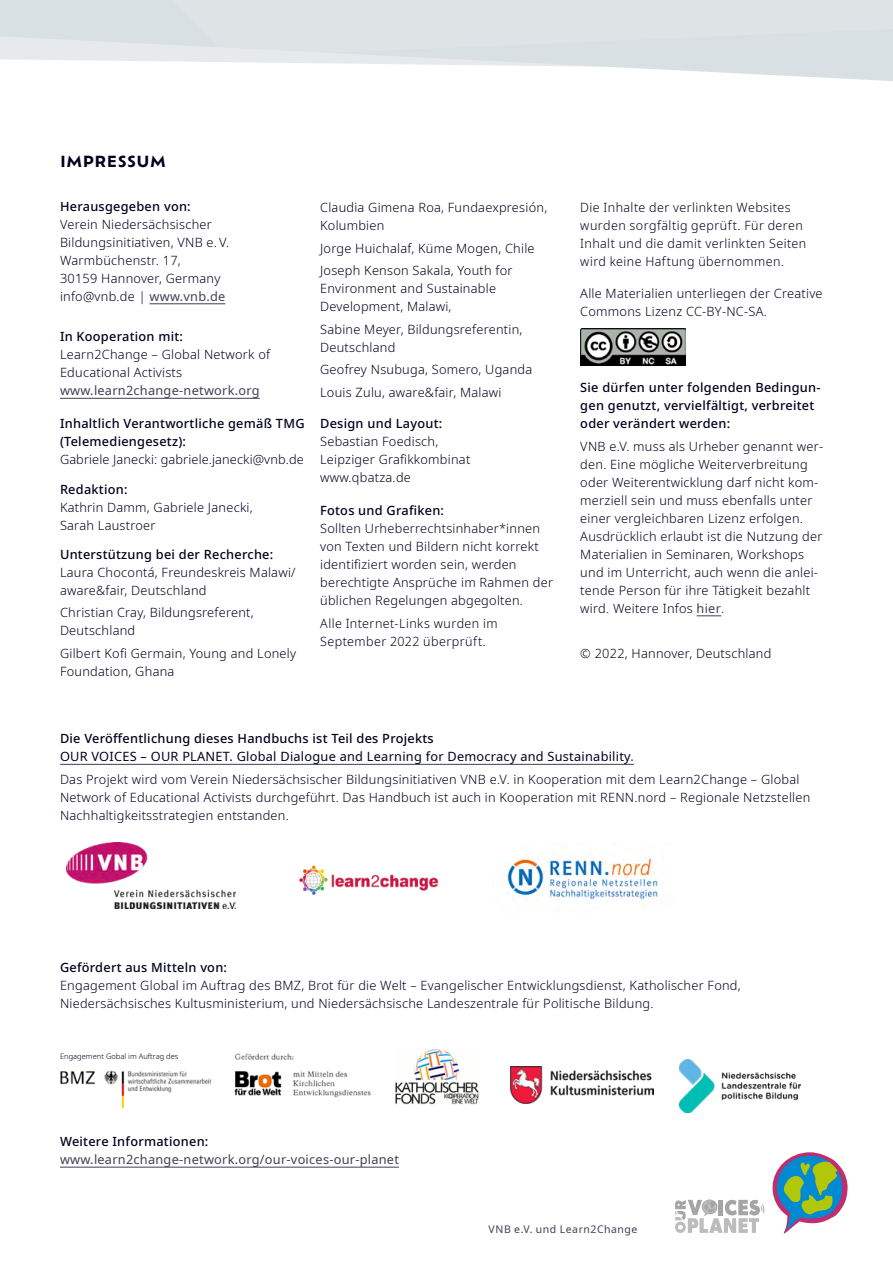
<style>
.page{position:relative;width:893px;height:1263px;background:#fff}
.page>*{position:absolute;margin:0;border:0;box-sizing:border-box;transform-origin:0 0}
.Überschrift_H3{font:700 15px "Ofelia Text";letter-spacing:.035em;color:#00001e}
.Impressum_Namen{font:300 12.75px/18px "Noto Sans";letter-spacing:.02em;color:#00001e}
.Impressum{font:300 12.75px/18px "Noto Sans";letter-spacing:.02em;color:#00001e}
.Impressum-2{font:500 12.75px/18px "Noto Sans";letter-spacing:.02em;color:#00001e}
.Impressum_Namen-2{font:12.75px/18px "Noto Sans";letter-spacing:.02em;color:#00001e}
.Impressum_Namen-3{font:500 12.75px/18px "Noto Sans";letter-spacing:.02em;color:#00001e}
.Impressum_Namen-4{font:12.75px/18px "Noto Sans";letter-spacing:.02em;color:#404056}
.t1{font:10.5px "Noto Sans";letter-spacing:.05em;color:#404056}
.Fussnote{font:300 7.5px "Noto Sans";letter-spacing:.005em;color:#00001e}
.s1{font-weight:500}
.s2{font-weight:400;color:#404056}
.s3{font-weight:300}
.s4{color:#404056}
.s5{font-weight:500;color:#00001e}
</style>
<div class="page">
<svg style="left:675px;top:1199px;width:89px;height:34px"></svg>
<svg style="left:772px;top:1152px;width:75px;height:81px"></svg>
<hr style="left:149px;top:303px;width:76px;height:1px;background:#404056">
<hr style="left:60px;top:398px;width:200px;height:1px;background:#404056">
<svg style="left:697px;top:615px;width:24px;height:1px"></svg>
<img style="left:580px;top:328px;width:105px;height:37px">
<hr style="left:60px;top:764px;width:574px;height:1px;background:#404056">
<img style="left:66px;top:842px;width:169px;height:67px">
<img style="left:299px;top:865px;width:140px;height:30px">
<img style="left:506px;top:858px;width:153px;height:43px">
<img style="left:60px;top:1070px;width:150px;height:39px">
<img style="left:234px;top:1053px;width:137px;height:45px">
<img style="left:395px;top:1049px;width:84px;height:55px">
<img style="left:511px;top:1067px;width:142px;height:36px">
<img style="left:679px;top:1059px;width:122px;height:53px">
<hr style="left:60px;top:1167px;width:339px;height:1px;background:#404056">
<svg style="left:0;top:0;width:893px;height:81px"></svg>
<div style="left:124px;top:0;width:769px;height:57px;background:#dee3e6"></div>
<p class="Überschrift_H3" style="left:60px;top:150px;width:107px">IMPRESSUM</p>
<p class="Impressum" style="left:60px;top:197px;width:171px"><span class="s1">Herausgegeben von:<br></span>Verein Niedersächsischer<br>Bildungsinitiativen, VNB e. V.<br>Warmbüchenstr. 17,<br>30159 Hannover, Germany info@vnb.de | <span class="s2">www.vnb.de</span></p>
<p class="Impressum" style="left:60px;top:328px;width:212px"><span class="s1">In Kooperation mit:<br></span>Learn2Change – Global Network of<br>Educational Activists <span class="s2">www.learn2change-network.org</span></p>
<p class="Impressum-2" style="left:60px;top:415px;width:246px">Inhaltlich Verantwortliche gemäß TMG (Telemediengesetz):<br><span class="s3">Gabriele Janecki: gabriele.janecki@vnb.de</span></p>
<p class="Impressum" style="left:60px;top:480px;width:194px"><span class="s1">Redaktion:<br></span>Kathrin Damm, Gabriele Janecki,<br>Sarah Laustroer</p>
<p class="Impressum-2" style="left:60px;top:545px;width:215px">Unterstützung bei der Recherche:</p>
<p class="Impressum_Namen" style="left:60px;top:563px;width:237px">Laura Chocontá, Freundeskreis Malawi/ aware&amp;fair, Deutschland</p>
<p class="Impressum_Namen" style="left:60px;top:604px;width:195px">Christian Cray, Bildungsreferent,<br>Deutschland</p>
<p class="Impressum_Namen" style="left:60px;top:644px;width:238px">Gilbert Kofi Germain, Young and Lonely<br>Foundation, Ghana</p>
<p class="Impressum_Namen" style="left:320px;top:199px;width:229px">Claudia Gimena Roa, Fundaexpresión,<br>Kolumbien</p>
<p class="Impressum_Namen" style="left:320px;top:239px;width:216px">Jorge Huichalaf, Küme Mogen, Chile</p>
<p class="Impressum_Namen" style="left:320px;top:262px;width:194px">Joseph Kenson Sakala, Youth for<br>Environment and Sustainable<br>Development, Malawi,</p>
<p class="Impressum_Namen" style="left:320px;top:320px;width:204px">Sabine Meyer, Bildungsreferentin,<br>Deutschland</p>
<p class="Impressum_Namen" style="left:320px;top:361px;width:214px">Geofrey Nsubuga, Somero, Uganda</p>
<p class="Impressum_Namen" style="left:320px;top:383px;width:183px">Louis Zulu, aware&amp;fair, Malawi</p>
<p class="Impressum" style="left:320px;top:415px;width:152px"><span class="s1">Design und Layout:<br></span>Sebastian Foedisch,<br>Leipziger Grafikkombinat www.qbatza.de</p>
<p class="Impressum-2" style="left:320px;top:502px;width:125px">Fotos und Grafiken:</p>
<p class="Impressum_Namen" style="left:320px;top:520px;width:234px">Sollten Urheberrechtsinhaber*innen von Texten und Bildern nicht korrekt identifiziert worden sein, werden berechtigte Ansprüche im Rahmen der üblichen Regelungen abgegolten.</p>
<p class="Impressum_Namen" style="left:320px;top:614px;width:179px">Alle Internet-Links wurden im<br>September 2022 überprüft.</p>
<p class="Impressum_Namen" style="left:580px;top:199px;width:228px">Die Inhalte der verlinkten Websites wurden sorgfältig geprüft. Für deren Inhalt und die damit verlinkten Seiten wird keine Haftung übernommen.</p>
<p class="Impressum" style="left:580px;top:284px;width:244px">Alle Materialien unterliegen der Creative<br>Commons Lizenz CC-BY-NC-SA.</p>
<p class="Impressum_Namen-3" style="left:580px;top:379px;width:242px">Sie dürfen unter folgenden Bedingun&shy;gen genutzt, vervielfältigt, verbreitet oder verändert werden:</p>
<p class="Impressum_Namen" style="left:580px;top:437px;width:244px">VNB e.V. muss als Urheber genannt wer&shy;den. Eine mögliche Weiterverbreitung oder Weiterentwicklung darf nicht kom&shy;merziell sein und muss ebenfalls unter einer vergleichbaren Lizenz erfolgen.<br>Ausdrücklich erlaubt ist die Nutzung der Materialien in Seminaren, Workshops und im Unterricht, auch wenn die anlei&shy;tende Person für ihre Tätigkeit bezahlt wird. Weitere Infos <span class="s2">hier</span>.</p>
<p class="Impressum_Namen" style="left:580px;top:644px;width:193px">© 2022, Hannover, Deutschland</p>
<p class="Impressum_Namen-2" style="left:60px;top:730px;width:575px"><span class="s1">Die Veröffentlichung dieses Handbuchs ist Teil des Projekts<br></span>OUR VOICES – OUR PLANET. Global Dialogue and Learning for Democracy and Sustainability<span class="s4">.</span></p>
<p class="Impressum_Namen" style="left:60px;top:770px;width:752px">Das Projekt wird vom Verein Niedersächsischer Bildungsinitiativen VNB e.V. in Kooperation mit dem Learn2Change – Global<br>Network of Educational Activists durchgeführt. Das Handbuch ist auch in Kooperation mit RENN.nord – Regionale Netzstellen<br>Nachhaltigkeitsstrategien entstanden.</p>
<p class="Impressum" style="left:60px;top:959px;width:682px"><span class="s1">Gefördert aus Mitteln von:<br></span>Engagement Global im Auftrag des BMZ, Brot für die Welt – Evangelischer Entwicklungsdienst, Katholischer Fond,<br>Niedersächsisches Kultusministerium, und Niedersächsische Landeszentrale für Politische Bildung.</p>
<p class="Fussnote" style="left:60px;top:1051px;width:120px">Engagement Gobal im Auftrag des</p>
<p class="Impressum_Namen-4" style="left:60px;top:1133px;width:340px"><span class="s5">Weitere Informationen: </span>www.learn2change-network.org/our-voices-our-planet</p>
<p class="t1" style="left:489px;top:1222px;width:150px">VNB e.V. und Learn2Change</p>
</div>
